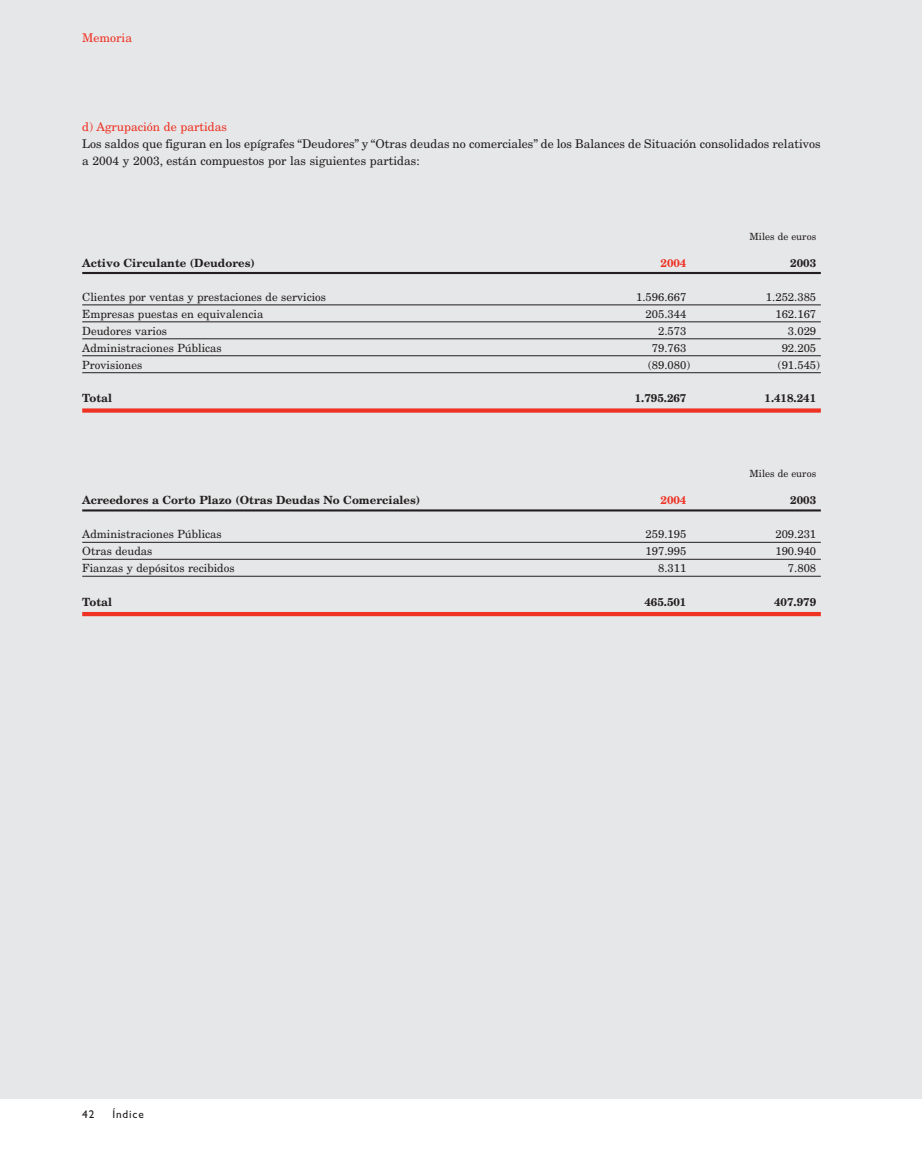
<style>
.page{position:relative;width:922px;height:1150px;background:#fff}
.page>*{position:absolute;margin:0;border:0;box-sizing:border-box;transform-origin:0 0}
.t1{font:12px/17px "New Century Schlbk";color:#231f20}
.t2{font:12px "New Century Schlbk";color:#ee3224}
.t3{font:11.25px "New Century Schlbk";color:#231f20}
.t4{font:700 11.25px "New Century Schlbk";color:#231f20}
.t5{font:700 11.25px "New Century Schlbk";color:#ee3224}
.t6{font:11.25px "Gill Sans";letter-spacing:.075em;color:#231f20}
.t7{font:9.88px "New Century Schlbk";color:#231f20}
</style>
<div class="page">
<div style="left:0;top:0;width:921px;height:1099px;background:#e6e7e8"></div>
<p class="t2" style="left:82px;top:34px;width:51px">Memoria</p>
<p class="t2" style="left:82px;top:122px;width:146px">d) Agrupación de partidas</p>
<p class="t1" style="left:82px;top:136px;width:739px">Los saldos que figuran en los epígrafes “Deudores” y “Otras deudas no comerciales” de los Balances de Situación consolidados relativos a 2004 y 2003, están compuestos por las siguientes partidas:</p>
<p class="t7" style="left:749px;top:232px;width:68px">Miles de euros</p>
<p class="t4" style="left:82px;top:258px;width:174px">Activo Circulante (Deudores)</p>
<p class="t5" style="left:660px;top:258px;width:27px">2004</p>
<p class="t4" style="left:790px;top:258px;width:27px">2003</p>
<p class="t3" style="left:82px;top:292px;width:245px">Clientes por ventas y prestaciones de servicios</p>
<p class="t3" style="left:636px;top:292px;width:52px">1.596.667</p>
<p class="t3" style="left:765px;top:292px;width:52px">1.252.385</p>
<p class="t3" style="left:82px;top:309px;width:182px">Empresas puestas en equivalencia</p>
<p class="t3" style="left:645px;top:309px;width:42px">205.344</p>
<p class="t3" style="left:775px;top:309px;width:42px">162.167</p>
<p class="t3" style="left:82px;top:326px;width:86px">Deudores varios</p>
<p class="t3" style="left:658px;top:326px;width:30px">2.573</p>
<p class="t3" style="left:787px;top:326px;width:30px">3.029</p>
<p class="t3" style="left:82px;top:343px;width:141px">Administraciones Públicas</p>
<p class="t3" style="left:651px;top:343px;width:36px">79.763</p>
<p class="t3" style="left:781px;top:343px;width:36px">92.205</p>
<p class="t3" style="left:82px;top:360px;width:62px">Provisiones</p>
<p class="t3" style="left:648px;top:360px;width:44px">(89.080)</p>
<p class="t3" style="left:777px;top:360px;width:44px">(91.545)</p>
<p class="t4" style="left:82px;top:394px;width:31px">Total</p>
<p class="t4" style="left:634px;top:394px;width:53px">1.795.267</p>
<p class="t4" style="left:764px;top:394px;width:53px">1.418.241</p>
<p class="t7" style="left:749px;top:470px;width:68px">Miles de euros</p>
<p class="t4" style="left:82px;top:496px;width:339px">Acreedores a Corto Plazo (Otras Deudas No Comerciales)</p>
<p class="t5" style="left:660px;top:496px;width:27px">2004</p>
<p class="t4" style="left:790px;top:496px;width:27px">2003</p>
<p class="t3" style="left:82px;top:529px;width:141px">Administraciones Públicas</p>
<p class="t3" style="left:645px;top:529px;width:42px">259.195</p>
<p class="t3" style="left:775px;top:529px;width:42px">209.231</p>
<p class="t3" style="left:82px;top:546px;width:72px">Otras deudas</p>
<p class="t3" style="left:645px;top:546px;width:42px">197.995</p>
<p class="t3" style="left:775px;top:546px;width:42px">190.940</p>
<p class="t3" style="left:82px;top:563px;width:154px">Fianzas y depósitos recibidos</p>
<p class="t3" style="left:658px;top:563px;width:30px">8.311</p>
<p class="t3" style="left:787px;top:563px;width:30px">7.808</p>
<p class="t4" style="left:82px;top:597px;width:31px">Total</p>
<p class="t4" style="left:644px;top:597px;width:44px">465.501</p>
<p class="t4" style="left:773px;top:597px;width:44px">407.979</p>
<p class="t6" style="left:82px;top:1110px;width:14px">42</p>
<p class="t6" style="left:112px;top:1110px;width:33px">Índice</p>
</div>
